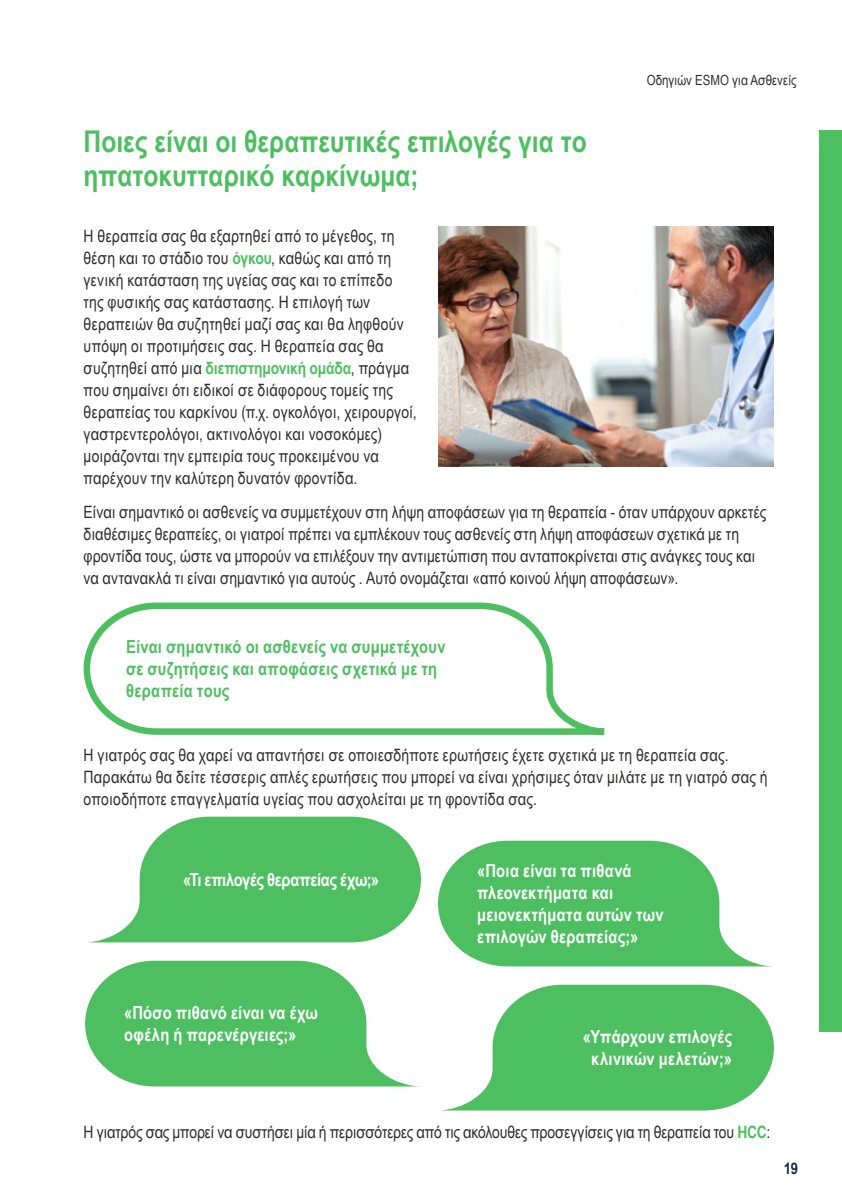
<style>
.page{position:relative;width:842px;height:1191px;background:#fff}
.page>*{position:absolute;margin:0;border:0;box-sizing:border-box;transform-origin:0 0}
.PG_BIG_SUBTITLE{font:700 30px/34px "Arial Narrow";color:#4ebf61}
.PG-BODY{font:700 18px/22px "Arial Narrow";letter-spacing:.01em;color:#fff}
.PG-BODY-2{font:700 18px/22px "Arial Narrow";letter-spacing:.015em;color:#4ebf61}
.PG-BODY-3{font:700 18px "Arial Narrow";letter-spacing:-.02em;color:#fff}
.PG-BODY-4{font:17px/22px "Arial Narrow";letter-spacing:.01em;color:#2e2e2d}
.PG-BODY-5{font:17px "Arial Narrow";letter-spacing:-.01em;color:#2e2e2d}
.t1{font:700 16px "Arial Narrow";color:#17254e}
.t2{font:14px "Arial Narrow";color:#2e2e2d}
.s1{font-weight:700;color:#4ebf61}
</style>
<div class="page">
<div style="left:819px;top:130px;width:23px;height:902px;background:#4ebf61"></div>
<svg style="left:83px;top:602px;width:522px;height:133px"></svg>
<img style="left:438px;top:227px;width:336px;height:240px">
<svg style="left:91px;top:816px;width:330px;height:126px;fill:#4ebf61"></svg>
<svg style="left:445px;top:984px;width:329px;height:126px;fill:#4ebf61"></svg>
<svg style="left:438px;top:840px;width:329px;height:126px;fill:#4ebf61"></svg>
<svg style="left:85px;top:960px;width:329px;height:126px;fill:#4ebf61"></svg>
<p class="t2" style="left:647px;top:70px;width:151px">Οδηγιών ESMO για Aσθενείς</p>
<p class="PG_BIG_SUBTITLE" style="left:84px;top:123px;width:505px">Ποιες είναι οι θεραπευτικές επιλογές για το ηπατοκυτταρικό καρκίνωμα;</p>
<p class="PG-BODY-4" style="left:84px;top:225px;width:335px">Η θεραπεία σας θα εξαρτηθεί από το μέγεθος, τη θέση και το στάδιο του <span class="s1">όγκου</span>, καθώς και από τη γενική κατάσταση της υγείας σας και το επίπεδο της φυσικής σας κατάστασης. Η επιλογή των θεραπειών θα συζητηθεί μαζί σας και θα ληφθούν υπόψη οι προτιμήσεις σας. Η θεραπεία σας θα συζητηθεί από μια <span class="s1">διεπιστημονική ομάδα</span>, πράγμα που σημαίνει ότι ειδικοί σε διάφορους τομείς της θεραπείας του καρκίνου (π.χ. ογκολόγοι, χειρουργοί, γαστρεντερολόγοι, ακτινολόγοι και νοσοκόμες) μοιράζονται την εμπειρία τους προκειμένου να παρέχουν την καλύτερη δυνατόν φροντίδα.</p>
<p class="PG-BODY-4" style="left:84px;top:500px;width:684px">Είναι σημαντικό οι ασθενείς να συμμετέχουν στη λήψη αποφάσεων για τη θεραπεία - όταν υπάρχουν αρκετές διαθέσιμες θεραπείες, οι γιατροί πρέπει να εμπλέκουν τους ασθενείς στη λήψη αποφάσεων σχετικά με τη φροντίδα τους, ώστε να μπορούν να επιλέξουν την αντιμετώπιση που ανταποκρίνεται στις ανάγκες τους και να αντανακλά τι είναι σημαντικό για αυτούς . Αυτό ονομάζεται «από κοινού λήψη αποφάσεων».</p>
<p class="PG-BODY-2" style="left:126px;top:635px;width:321px">Είναι σημαντικό οι ασθενείς να συμμετέχουν σε συζητήσεις και αποφάσεις σχετικά με τη θεραπεία τους</p>
<p class="PG-BODY-4" style="left:84px;top:743px;width:686px">Η γιατρός σας θα χαρεί να απαντήσει σε οποιεσδήποτε ερωτήσεις έχετε σχετικά με τη θεραπεία σας.<br>Παρακάτω θα δείτε τέσσερις απλές ερωτήσεις που μπορεί να είναι χρήσιμες όταν μιλάτε με τη γιατρό σας ή οποιοδήποτε επαγγελματία υγείας που ασχολείται με τη φροντίδα σας.</p>
<p class="PG-BODY-3" style="left:183px;top:866px;width:198px">«Τι επιλογές θεραπείας έχω;»</p>
<p class="PG-BODY" style="left:124px;top:1001px;width:195px">«Πόσο πιθανό είναι να έχω οφέλη ή παρενέργειες;»</p>
<p class="PG-BODY" style="left:477px;top:859px;width:188px">«Ποια είναι τα πιθανά πλεονεκτήματα και μειονεκτήματα αυτών των επιλογών θεραπείας;»</p>
<p class="PG-BODY" style="left:583px;top:1025px;width:151px;text-align:center">«Υπάρχουν επιλογές κλινικών μελετών;»</p>
<p class="PG-BODY-5" style="left:84px;top:1119px;width:688px">Η γιατρός σας μπορεί να συστήσει μία ή περισσότερες από τις ακόλουθες προσεγγίσεις για τη θεραπεία του <span class="s1">HCC</span>:</p>
<p class="t1" style="left:784px;top:1156px;width:16px">19</p>
</div>
